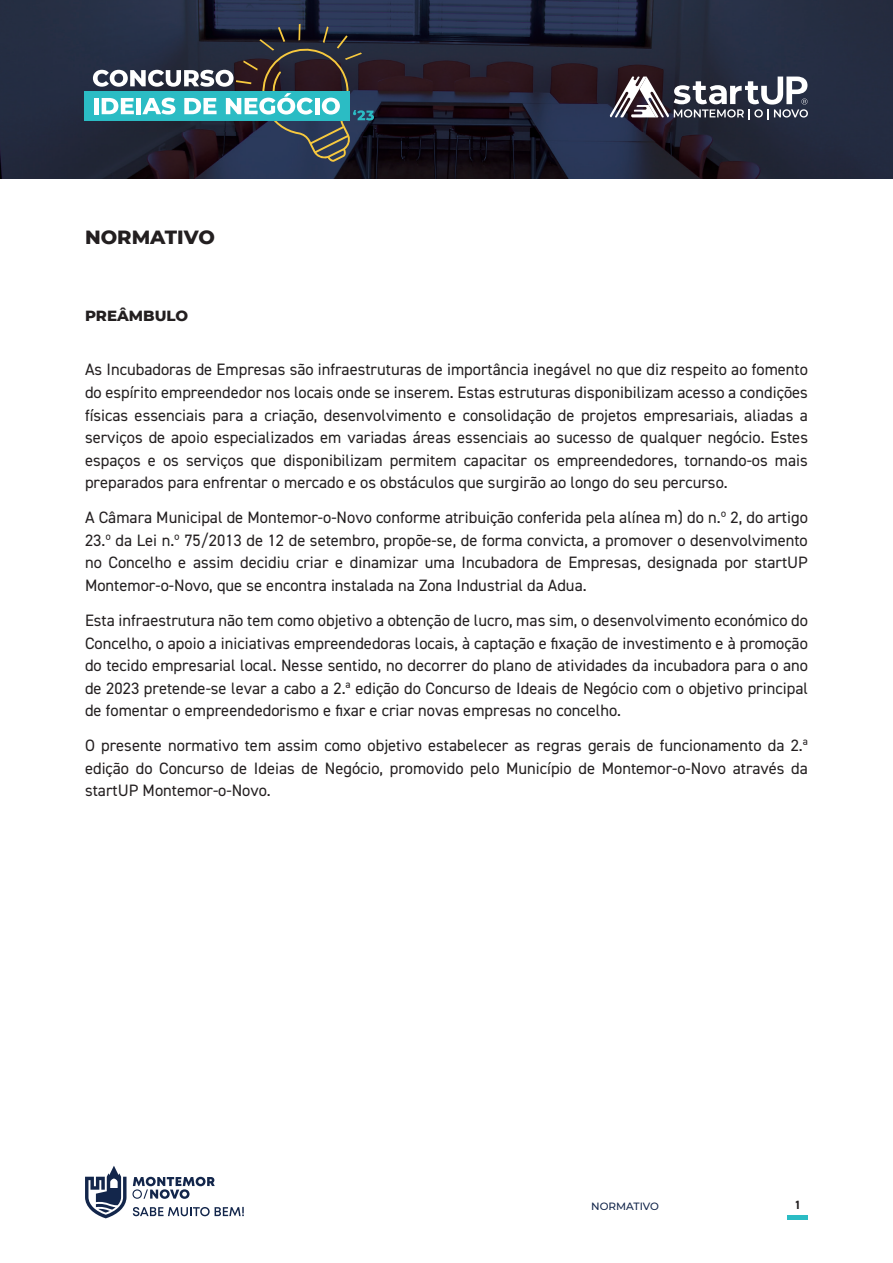
<style>
.page{position:relative;width:893px;height:1263px;background:#fff}
.page>*{position:absolute;margin:0;border:0;box-sizing:border-box;transform-origin:0 0}
.t1{font:800 19.5px "Montserrat";color:#231f20}
.t2{font:16.5px/22.5px "DIN2014";color:#231f20;text-align:justify}
.t3{font:800 15px "Montserrat";color:#231f20}
.t4{font:700 12px "DIN2014";color:#231f20}
.t5{font:500 10.5px "Montserrat";color:#13264b}
</style>
<div class="page">
<img style="left:0;top:0;width:893px;height:179px">
<svg style="left:610px;top:77px;width:198px;height:43px"></svg>
<svg style="left:85px;top:1166px;width:159px;height:52px"></svg>
<hr style="left:788px;top:1215px;width:20px;height:4px;background:#2bbcc4">
<hr style="left:298px;top:24px;width:3px;height:16px;background:#f7c93e">
<div style="left:84px;top:91px;width:265px;height:30px;background:#2bbcc4"></div>
<svg style="left:93px;top:26px;width:281px;height:136px"></svg>
<p class="t1" style="left:85px;top:223px;width:131px">NORMATIVO</p>
<p class="t3" style="left:85px;top:304px;width:105px">PREÂMBULO</p>
<p class="t2" style="left:85px;top:358px;width:724px">As Incubadoras de Empresas são infraestruturas de importância inegável no que diz respeito ao fomento do espírito empreendedor nos locais onde se inserem. Estas estruturas disponibilizam acesso a condições físicas essenciais para a criação, desenvolvimento e consolidação de projetos empresariais, aliadas a serviços de apoio especializados em variadas áreas essenciais ao sucesso de qualquer negócio. Estes espaços e os serviços que disponibilizam permitem capacitar os empreendedores, tornando-os mais preparados para enfrentar o mercado e os obstáculos que surgirão ao longo do seu percurso.</p>
<p class="t2" style="left:85px;top:506px;width:724px">A Câmara Municipal de Montemor-o-Novo conforme atribuição conferida pela alínea m) do n.º 2, do artigo 23.º da Lei n.º 75/2013 de 12 de setembro, propõe-se, de forma convicta, a promover o desenvolvimento no Concelho e assim decidiu criar e dinamizar uma Incubadora de Empresas, designada por startUP Montemor-o-Novo, que se encontra instalada na Zona Industrial da Adua.</p>
<p class="t2" style="left:85px;top:609px;width:724px">Esta infraestrutura não tem como objetivo a obtenção de lucro, mas sim, o desenvolvimento económico do Concelho, o apoio a iniciativas empreendedoras locais, à captação e fixação de investimento e à promoção do tecido empresarial local. Nesse sentido, no decorrer do plano de atividades da incubadora para o ano de 2023 pretende-se levar a cabo a 2.ª edição do Concurso de Ideais de Negócio com o objetivo principal de fomentar o empreendedorismo e fixar e criar novas empresas no concelho.</p>
<p class="t2" style="left:85px;top:734px;width:724px">O presente normativo tem assim como objetivo estabelecer as regras gerais de funcionamento da 2.ª edição do Concurso de Ideias de Negócio, promovido pelo Município de Montemor-o-Novo através da startUP Montemor-o-Novo.</p>
<p class="t5" style="left:591px;top:1199px;width:69px">NORMATIVO</p>
<p class="t4" style="left:795px;top:1197px;width:8px">1</p>
</div>
